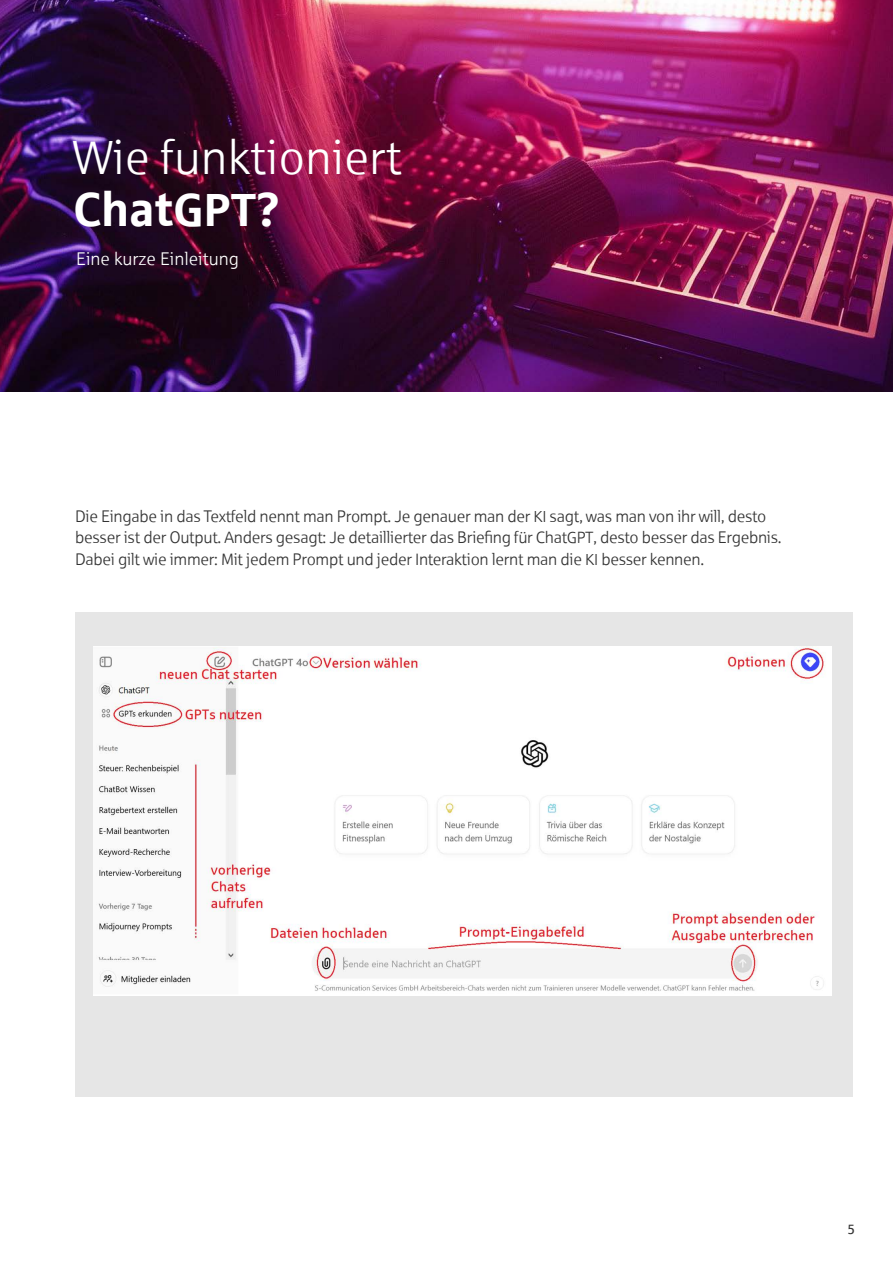
<style>
.page{position:relative;width:893px;height:1263px;background:#fff}
.page>*{position:absolute;margin:0;border:0;box-sizing:border-box;transform-origin:0 0}
.t1{font:48px "Sparkasse Lt";color:#fff}
.t2{font:700 48px "Sparkasse Rg";color:#fff}
.t3{font:18px "Sparkasse Lt";color:#fff}
.t4{font:16.5px/21.5px "Sparkasse Lt";letter-spacing:-.02em;color:#333}
.t5{font:13.5px "Sparkasse Rg";color:#333}
.s1{font-size:46.5px}
.s2{font-size:16.05px}
</style>
<div class="page">
<div style="left:75px;top:612px;width:778px;height:485px;background:#e6e6e6"></div>
<img style="left:0;top:0;width:893px;height:391px">
<img style="left:94px;top:646px;width:737px;height:349px">
<h1 class="t1" style="left:73px;top:128px;width:331px">Wie funktioniert</h1>
<h1 class="t2" style="left:73px;top:179px;width:210px">Chat<span class="s1">GPT</span>?</h1>
<p class="t3" style="left:76px;top:248px;width:164px">Eine kurze Einleitung</p>
<p class="t4" style="left:75px;top:505px;width:708px">Die Eingabe in das Textfeld nennt man Prompt. Je genauer man der <span class="s2">KI</span> sagt, was man von ihr will, desto besser ist der Output. Anders gesagt: Je detaillierter das Briefing für Chat<span class="s2">GPT</span>, desto besser das Ergebnis.<br>Dabei gilt wie immer: Mit jedem Prompt und jeder Interaktion lernt man die <span class="s2">KI</span> besser kennen.</p>
<p class="t5" style="left:847px;top:1221px;width:9px">5</p>
</div>
